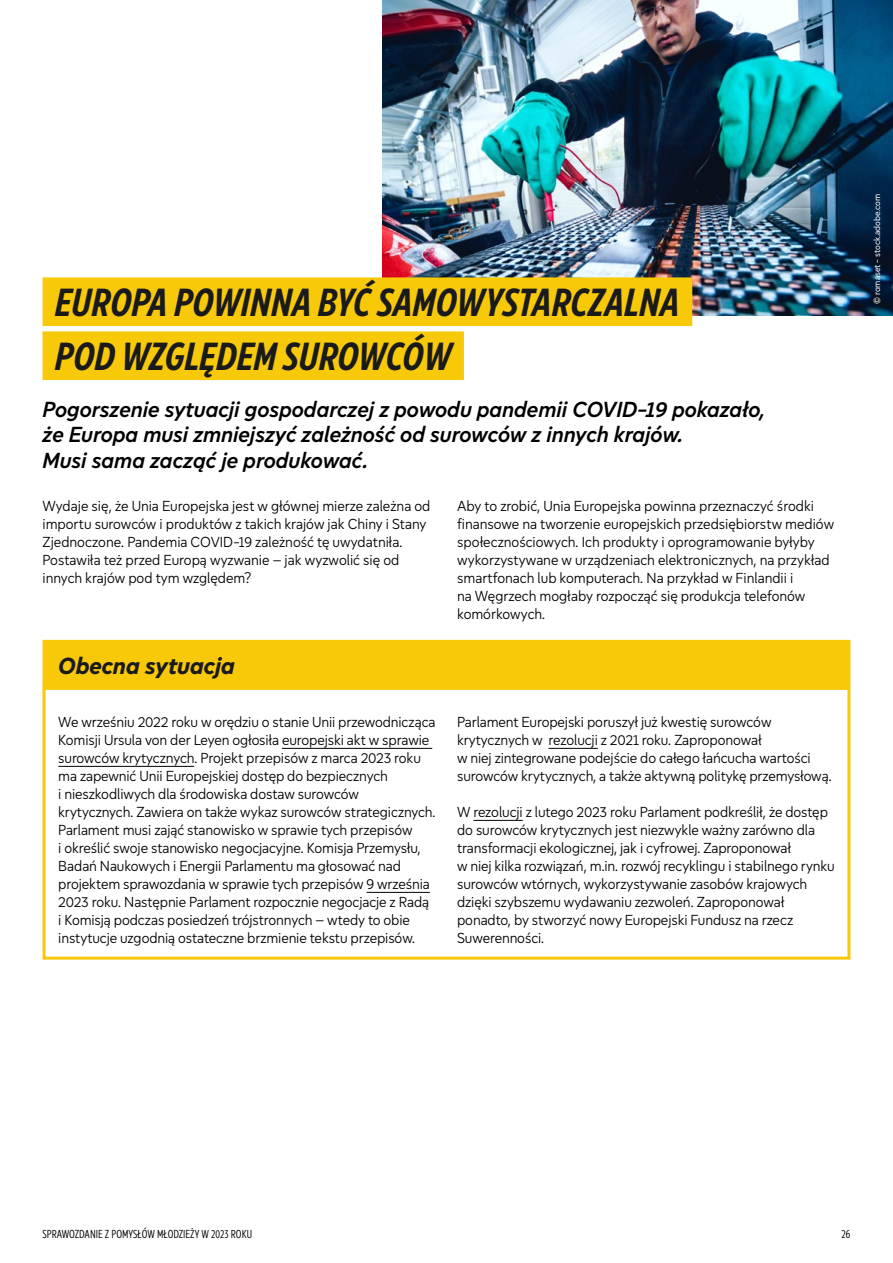
<style>
.page{position:relative;width:893px;height:1263px;background:#fff}
.page>*{position:absolute;margin:0;border:0;box-sizing:border-box;transform-origin:0 0}
.t1{font:italic 700 40.5px/54px "Europea Narrow";color:#1a1a1a}
.t2{font:italic 700 24px "Europea Eco";color:#1a1a1a}
.t3{font:italic 600 22.5px/25.5px "Europea Eco";color:#000}
.t4{font:300 15px/18px "Europea Eco";letter-spacing:-.005em;color:#000}
.t5{font:300 12px "Europea Narrow";color:#000}
.t6{font:9px "Europea Eco";color:#fff}
</style>
<div class="page">
<img style="left:383px;top:0;width:510px;height:316px">
<hr style="left:282px;top:748px;width:150px;height:1px;background:#000">
<hr style="left:58px;top:766px;width:136px;height:1px;background:#000">
<hr style="left:367px;top:892px;width:63px;height:1px;background:#000">
<hr style="left:549px;top:748px;width:49px;height:1px;background:#000">
<hr style="left:473px;top:820px;width:50px;height:1px;background:#000">
<div style="left:43px;top:687px;width:807px;height:273px;border:3px solid #f7c908"></div>
<div style="left:44px;top:641px;width:805px;height:47px;background:#f7c908"></div>
<div style="left:43px;top:640px;width:807px;height:49px;border:3px solid #f7c908"></div>
<div style="left:43px;top:277px;width:649px;height:49px;background:#f7c908"></div>
<div style="left:43px;top:331px;width:421px;height:49px;background:#f7c908"></div>
<h1 class="t1" style="left:55px;top:271px;width:626px">EUROPA POWINNA BYĆ SAMOWYSTARCZALNA<br>POD WZGLĘDEM SUROWCÓW</h1>
<h3 class="t3" style="left:43px;top:394px;width:725px">Pogorszenie sytuacji gospodarczej z powodu pandemii COVID-19 pokazało, że Europa musi zmniejszyć zależność od surowców z innych krajów.<br>Musi sama zacząć je produkować.</h3>
<p class="t4" style="left:43px;top:495px;width:389px">Wydaje się, że Unia Europejska jest w głównej mierze zależna od importu surowców i produktów z takich krajów jak Chiny i Stany Zjednoczone. Pandemia COVID-19 zależność tę uwydatniła.<br>Postawiła też przed Europą wyzwanie – jak wyzwolić się od innych krajów pod tym względem?</p>
<p class="t4" style="left:457px;top:495px;width:379px">Aby to zrobić, Unia Europejska powinna przeznaczyć środki finansowe na tworzenie europejskich przedsiębiorstw mediów społecznościowych. Ich produkty i oprogramowanie byłyby wykorzystywane w urządzeniach elektronicznych, na przykład smartfonach lub komputerach. Na przykład w Finlandii i<br>na Węgrzech mogłaby rozpocząć się produkcja telefonów komórkowych.</p>
<h2 class="t2" style="left:58px;top:648px;width:178px">Obecna sytuacja</h2>
<p class="t4" style="left:58px;top:711px;width:379px">We wrześniu 2022 roku w orędziu o stanie Unii przewodnicząca Komisji Ursula von der Leyen ogłosiła europejski akt w sprawie surowców krytycznych. Projekt przepisów z marca 2023 roku ma zapewnić Unii Europejskiej dostęp do bezpiecznych<br>i nieszkodliwych dla środowiska dostaw surowców krytycznych. Zawiera on także wykaz surowców strategicznych.<br>Parlament musi zająć stanowisko w sprawie tych przepisów<br>i określić swoje stanowisko negocjacyjne. Komisja Przemysłu, Badań Naukowych i Energii Parlamentu ma głosować nad projektem sprawozdania w sprawie tych przepisów 9 września 2023 roku. Następnie Parlament rozpocznie negocjacje z Radą i Komisją podczas posiedzeń trójstronnych – wtedy to obie instytucje uzgodnią ostateczne brzmienie tekstu przepisów.</p>
<p class="t4" style="left:457px;top:711px;width:376px">Parlament Europejski poruszył już kwestię surowców krytycznych w rezolucji z 2021 roku. Zaproponował<br>w niej zintegrowane podejście do całego łańcucha wartości surowców krytycznych, a także aktywną politykę przemysłową.</p>
<p class="t4" style="left:457px;top:801px;width:379px">W rezolucji z lutego 2023 roku Parlament podkreślił, że dostęp do surowców krytycznych jest niezwykle ważny zarówno dla transformacji ekologicznej, jak i cyfrowej. Zaproponował<br>w niej kilka rozwiązań, m.in. rozwój recyklingu i stabilnego rynku surowców wtórnych, wykorzystywanie zasobów krajowych dzięki szybszemu wydawaniu zezwoleń. Zaproponował ponadto, by stworzyć nowy Europejski Fundusz na rzecz Suwerenności.</p>
<p class="t6" style="left:871px;top:304px;width:112px;rotate:-90deg">© romaset - stock.adobe.com</p>
<p class="t5" style="left:43px;top:1225px;width:211px">SPRAWOZDANIE Z POMYSŁÓW MŁODZIEŻY W 2023 ROKU</p>
<p class="t5" style="left:842px;top:1225px;width:10px">26</p>
</div>
